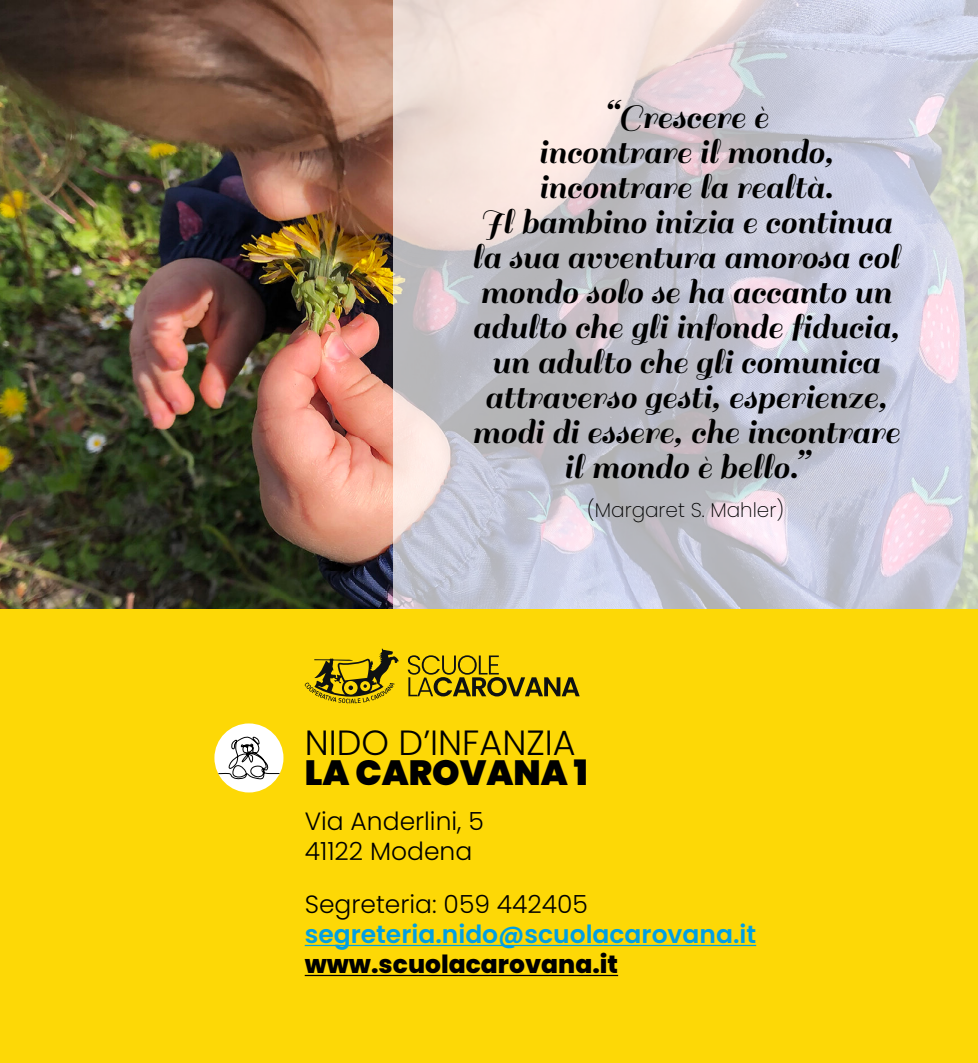
<style>
.page{position:relative;width:978px;height:1063px;background:#fff}
.page>*{position:absolute;margin:0;border:0;box-sizing:border-box;transform-origin:0 0}
.t1{font:37.5px/35px "Sail";color:#000;text-align:center}
.t2{font:300 35px "Poppins";color:#000}
.t3{font:900 35px "Poppins";color:#000}
.t4{font:300 25px/30px "Poppins";color:#000}
.t5{font:600 25px "Poppins";color:#009fe3}
.t6{font:800 25px "Poppins";color:#000}
.t7{font:200 20px "Poppins";color:#000}
</style>
<div class="page">
<img style="left:0;top:0;width:393px;height:609px">
<svg style="left:393px;top:0;width:585px;height:609px;background:#d0ccd5"></svg>
<div style="left:0;top:609px;width:978px;height:454px;background:#fdd806"></div>
<hr style="left:305px;top:945px;width:451px;height:1px;background:#009fe3">
<hr style="left:305px;top:975px;width:313px;height:1px;background:#000">
<svg style="left:304px;top:648px;width:95px;height:55px"></svg>
<svg style="left:408px;top:655px;width:172px;height:41px"></svg>
<div style="left:214px;top:723px;width:69px;height:69px;background:#fff;border-radius:50%"></div>
<svg style="left:218px;top:736px;width:62px;height:44px"></svg>
<p class="t1" style="left:472px;top:100px;width:429px">“Crescere è<br>incontrare il mondo, incontrare la realtà.<br>Il bambino inizia e continua la sua avventura amorosa col mondo solo se ha accanto un adulto che gli infonde fiducia, un adulto che gli comunica attraverso gesti, esperienze, modi di essere, che incontrare il mondo è bello.”</p>
<p class="t7" style="left:587px;top:499px;width:198px">(Margaret S. Mahler)</p>
<p class="t2" style="left:305px;top:722px;width:272px">NIDO D’INFANZIA</p>
<p class="t3" style="left:305px;top:752px;width:285px">LA CAROVANA 1</p>
<p class="t4" style="left:305px;top:806px;width:181px">Via Anderlini, 5<br>41122 Modena</p>
<p class="t4" style="left:305px;top:889px;width:285px">Segreteria: 059 442405</p>
<p class="t5" style="left:305px;top:920px;width:453px">segreteria.nido@scuolacarovana.it</p>
<p class="t6" style="left:305px;top:950px;width:315px">www.scuolacarovana.it</p>
</div>
